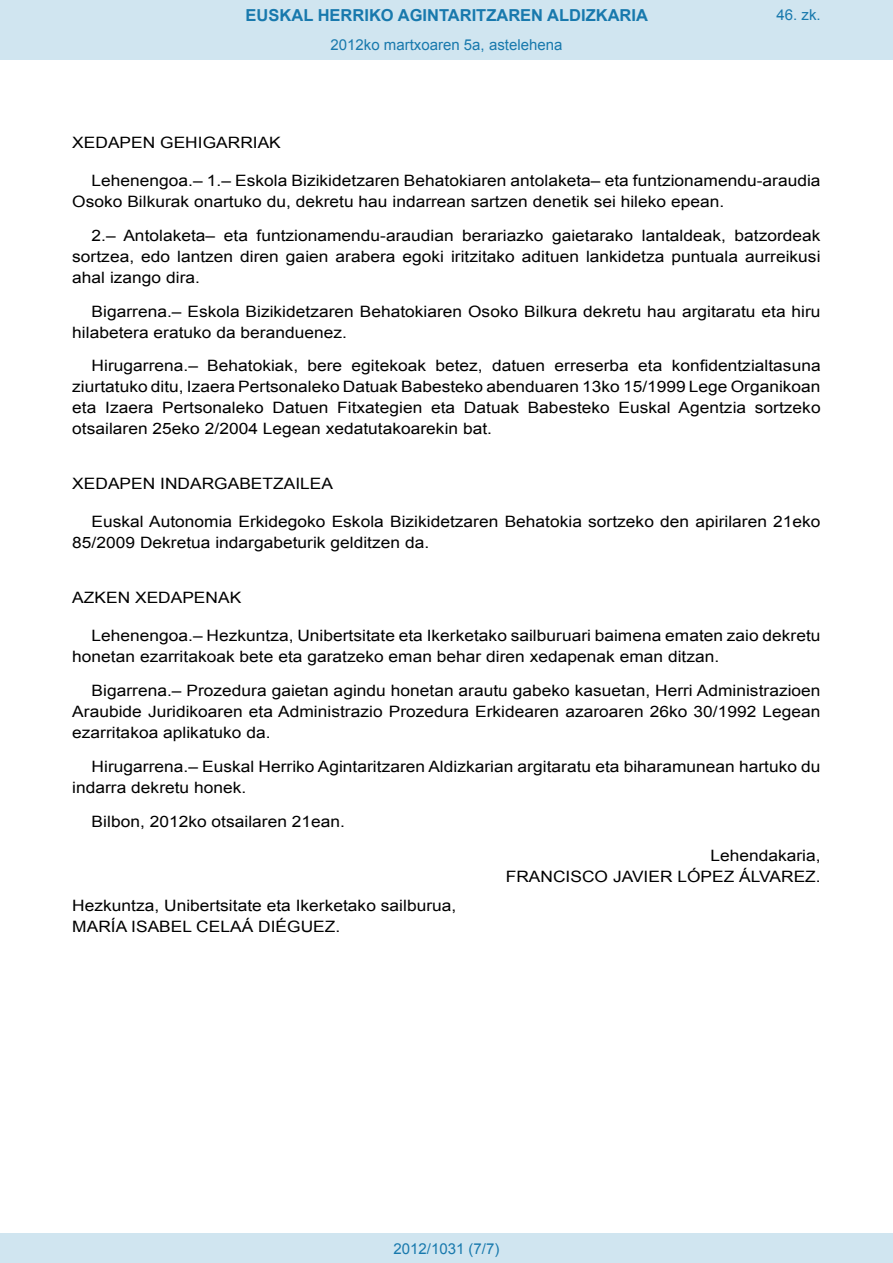
<style>
.page{position:relative;width:893px;height:1263px;background:#fff}
.page>*{position:absolute;margin:0;border:0;box-sizing:border-box;transform-origin:0 0}
.t1{font:700 16.5px "Arial";color:#1879ad}
.BOPVDetalle{font:15.6px/21px "Arial";color:#000;scale:1.11 1}
.BOPVDisposicion{font:15.6px "Arial";color:#000;scale:1.11 1}
.BOPVFirmaPuesto{font:15.6px "Arial";color:#000;scale:1.11 1}
.BOPVFirmaLugFec{font:15.6px "Arial";color:#000;scale:1.11 1}
.BOPVNombreLehen2{font:15.6px "Arial";color:#000;scale:1.11 1}
.BOPVFirmaNombre{font:15.6px "Arial";color:#000;scale:1.11 1}
.BOPVPuestoLehen2{font:15.6px "Arial";color:#000;scale:1.11 1}
.Paginacion_Centro{font:15px "Arial";color:#1879ad}
</style>
<div class="page">
<div style="left:0;top:0;width:893px;height:60px;background:#d0e5f0"></div>
<div style="left:0;top:1233px;width:893px;height:30px;background:#d0e5f0"></div>
<p class="t1" style="left:246px;top:4px;width:404px">EUSKAL HERRIKO AGINTARITZAREN ALDIZKARIA</p>
<p class="Paginacion_Centro" style="left:331px;top:35px;width:233px">2012ko martxoaren 5a, astelehena</p>
<p class="Paginacion_Centro" style="left:776px;top:5px;width:46px">46. zk.</p>
<p class="BOPVDisposicion" style="left:72px;top:132px;width:189px">XEDAPEN GEHIGARRIAK</p>
<p class="BOPVDetalle" style="left:72px;top:170px;width:676px;text-indent:19px">Lehenengoa.– 1.– Eskola Bizikidetzaren Behatokiaren antolaketa– eta funtzionamendu-araudia<br>Osoko Bilkurak onartuko du, dekretu hau indarrean sartzen denetik sei hileko epean.</p>
<p class="BOPVDetalle" style="left:72px;top:225px;width:676px;text-align:justify;text-indent:19px">2.– Antolaketa– eta funtzionamendu-araudian berariazko gaietarako lantaldeak, batzordeak sortzea, edo lantzen diren gaien arabera egoki iritzitako adituen lankidetza puntuala aurreikusi ahal izango dira.</p>
<p class="BOPVDetalle" style="left:72px;top:301px;width:676px;text-indent:19px">Bigarrena.– Eskola Bizikidetzaren Behatokiaren Osoko Bilkura dekretu hau argitaratu eta hiru hilabetera eratuko da beranduenez.</p>
<p class="BOPVDetalle" style="left:72px;top:356px;width:676px;text-align:justify;text-indent:19px">Hirugarrena.– Behatokiak, bere egitekoak betez, datuen erreserba eta konfidentzialtasuna ziurtatuko ditu, Izaera Pertsonaleko Datuak Babesteko abenduaren 13ko 15/1999 Lege Organikoan eta Izaera Pertsonaleko Datuen Fitxategien eta Datuak Babesteko Euskal Agentzia sortzeko otsailaren 25eko 2/2004 Legean xedatutakoarekin bat.</p>
<p class="BOPVDisposicion" style="left:72px;top:474px;width:236px">XEDAPEN INDARGABETZAILEA</p>
<p class="BOPVDetalle" style="left:72px;top:512px;width:676px;text-indent:19px">Euskal Autonomia Erkidegoko Eskola Bizikidetzaren Behatokia sortzeko den apirilaren 21eko<br>85/2009 Dekretua indargabeturik gelditzen da.</p>
<p class="BOPVDisposicion" style="left:72px;top:588px;width:154px">AZKEN XEDAPENAK</p>
<p class="BOPVDetalle" style="left:72px;top:626px;width:676px;text-indent:19px">Lehenengoa.– Hezkuntza, Unibertsitate eta Ikerketako sailburuari baimena ematen zaio dekretu honetan ezarritakoak bete eta garatzeko eman behar diren xedapenak eman ditzan.</p>
<p class="BOPVDetalle" style="left:72px;top:680px;width:676px;text-align:justify;text-indent:19px">Bigarrena.– Prozedura gaietan agindu honetan arautu gabeko kasuetan, Herri Administrazioen Araubide Juridikoaren eta Administrazio Prozedura Erkidearen azaroaren 26ko 30/1992 Legean ezarritakoa aplikatuko da.</p>
<p class="BOPVDetalle" style="left:72px;top:756px;width:676px;text-indent:19px">Hirugarrena.– Euskal Herriko Agintaritzaren Aldizkarian argitaratu eta biharamunean hartuko du indarra dekretu honek.</p>
<p class="BOPVFirmaLugFec" style="left:92px;top:811px;width:230px">Bilbon, 2012ko otsailaren 21ean.</p>
<p class="BOPVPuestoLehen2" style="left:710px;top:845px;width:101px">Lehendakaria,</p>
<p class="BOPVNombreLehen2" style="left:506px;top:866px;width:285px">FRANCISCO JAVIER LÓPEZ ÁLVAREZ.</p>
<p class="BOPVFirmaPuesto" style="left:72px;top:895px;width:347px">Hezkuntza, Unibertsitate eta Ikerketako sailburua,</p>
<p class="BOPVFirmaNombre" style="left:72px;top:916px;width:243px">MARÍA ISABEL CELAÁ DIÉGUEZ.</p>
<p class="Paginacion_Centro" style="left:393px;top:1238px;width:107px">2012/1031 (7/7)</p>
</div>
